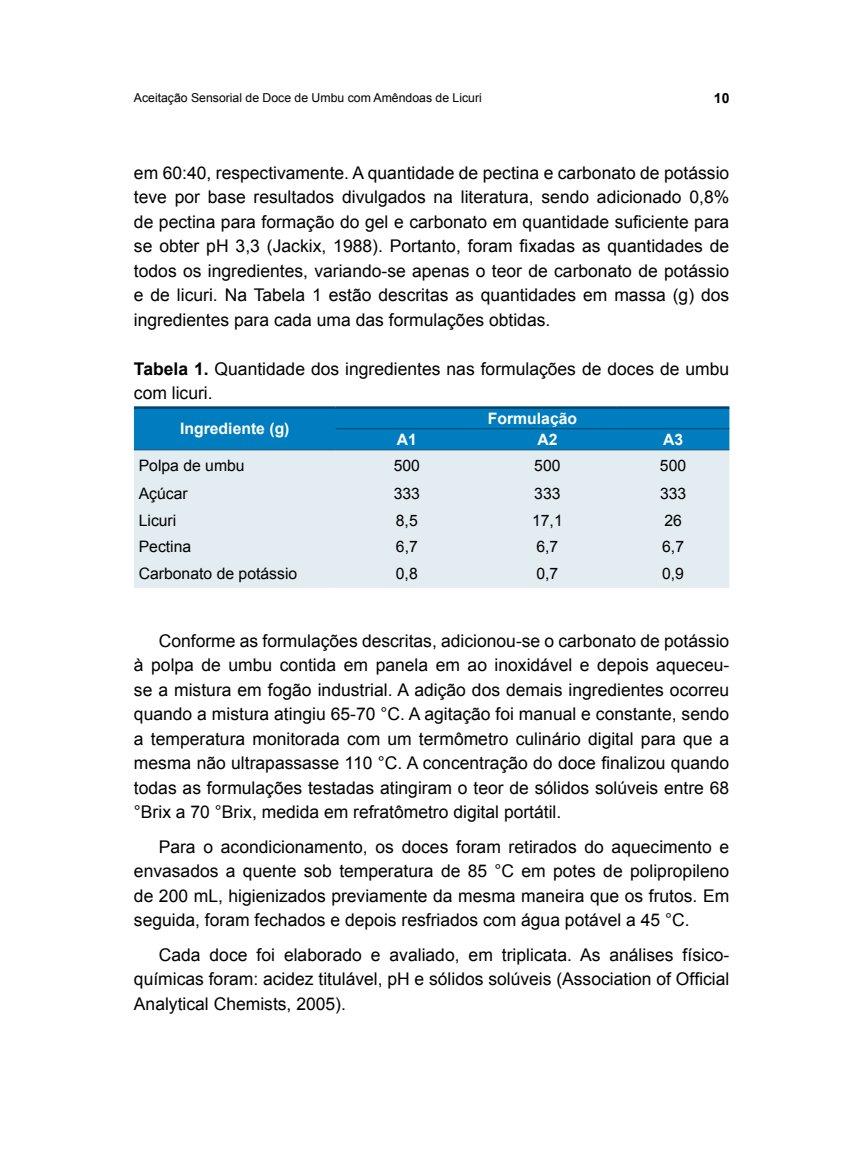
<style>
.page{position:relative;width:863px;height:1166px;background:#fff}
.page>*{position:absolute;margin:0;border:0;box-sizing:border-box;transform-origin:0 0}
.t1{font:17.5px/24.5px "Arial";color:#000;text-align:justify}
.t2{font:15.75px "Arial";color:#000}
.t3{font:700 15.75px "Arial";color:#fff}
.t4{font:700 14px "Arial";color:#000}
.t5{font:12.25px "Arial";color:#000}
.s1{font-weight:700}
</style>
<div class="page">
<div style="left:134px;top:409px;width:595px;height:40px;background:#007dbe"></div>
<div style="left:134px;top:450px;width:595px;height:135px;background:#e2ecf1"></div>
<hr style="left:134px;top:585px;width:202px;height:3px;background:#e2ecf1">
<hr style="left:336px;top:585px;width:142px;height:3px;background:#e2ecf1">
<hr style="left:478px;top:585px;width:139px;height:3px;background:#e2ecf1">
<hr style="left:617px;top:585px;width:112px;height:3px;background:#e2ecf1">
<hr style="left:134px;top:406px;width:202px;height:3px;background:#00456e">
<hr style="left:134px;top:449px;width:202px;height:1px;background:#00456e">
<hr style="left:336px;top:406px;width:142px;height:3px;background:#00456e">
<hr style="left:478px;top:406px;width:139px;height:3px;background:#00456e">
<hr style="left:617px;top:406px;width:112px;height:3px;background:#00456e">
<hr style="left:336px;top:428px;width:142px;height:1px;background:#00456e">
<hr style="left:478px;top:428px;width:139px;height:1px;background:#00456e">
<hr style="left:617px;top:428px;width:112px;height:1px;background:#00456e">
<hr style="left:336px;top:449px;width:142px;height:1px;background:#00456e">
<hr style="left:478px;top:449px;width:139px;height:1px;background:#00456e">
<hr style="left:617px;top:449px;width:112px;height:1px;background:#00456e">
<p class="t5" style="left:134px;top:93px;width:349px">Aceitação Sensorial de Doce de Umbu com Amêndoas de Licuri</p>
<p class="t4" style="left:714px;top:93px;width:17px">10</p>
<p class="t1" style="left:134px;top:162px;width:597px">em 60:40, respectivamente. A quantidade de pectina e carbonato de potássio teve por base resultados divulgados na literatura, sendo adicionado 0,8% de pectina para formação do gel e carbonato em quantidade suficiente para se obter pH 3,3 (Jackix, 1988). Portanto, foram fixadas as quantidades de todos os ingredientes, variando-se apenas o teor de carbonato de potássio e de licuri. Na Tabela 1 estão descritas as quantidades em massa (g) dos ingredientes para cada uma das formulações obtidas.</p>
<p class="t1" style="left:134px;top:358px;width:597px"><span class="s1">Tabela 1.</span> Quantidade dos ingredientes nas formulações de doces de umbu com licuri.</p>
<p class="t3" style="left:180px;top:423px;width:111px">Ingrediente (g)</p>
<p class="t3" style="left:488px;top:412px;width:91px">Formulação</p>
<p class="t3" style="left:397px;top:433px;width:22px">A1</p>
<p class="t3" style="left:537px;top:433px;width:22px">A2</p>
<p class="t3" style="left:663px;top:433px;width:22px">A3</p>
<p class="t2" style="left:139px;top:459px;width:107px">Polpa de umbu</p>
<p class="t2" style="left:394px;top:459px;width:28px">500</p>
<p class="t2" style="left:534px;top:459px;width:28px">500</p>
<p class="t2" style="left:660px;top:459px;width:28px">500</p>
<p class="t2" style="left:139px;top:488px;width:51px">Açúcar</p>
<p class="t2" style="left:394px;top:488px;width:28px">333</p>
<p class="t2" style="left:534px;top:488px;width:28px">333</p>
<p class="t2" style="left:660px;top:488px;width:28px">333</p>
<p class="t2" style="left:139px;top:514px;width:39px">Licuri</p>
<p class="t2" style="left:396px;top:514px;width:23px">8,5</p>
<p class="t2" style="left:532px;top:514px;width:32px">17,1</p>
<p class="t2" style="left:664px;top:514px;width:19px">26</p>
<p class="t2" style="left:139px;top:540px;width:54px">Pectina</p>
<p class="t2" style="left:396px;top:540px;width:23px">6,7</p>
<p class="t2" style="left:536px;top:540px;width:23px">6,7</p>
<p class="t2" style="left:662px;top:540px;width:23px">6,7</p>
<p class="t2" style="left:139px;top:567px;width:160px">Carbonato de potássio</p>
<p class="t2" style="left:396px;top:567px;width:23px">0,8</p>
<p class="t2" style="left:536px;top:567px;width:23px">0,7</p>
<p class="t2" style="left:662px;top:567px;width:23px">0,9</p>
<p class="t1" style="left:134px;top:630px;width:597px;text-indent:25px">Conforme as formulações descritas, adicionou-se o carbonato de potássio à polpa de umbu contida em panela em ao inoxidável e depois aqueceu&shy;se a mistura em fogão industrial. A adição dos demais ingredientes ocorreu quando a mistura atingiu 65-70 °C. A agitação foi manual e constante, sendo a temperatura monitorada com um termômetro culinário digital para que a mesma não ultrapassasse 110 °C. A concentração do doce finalizou quando todas as formulações testadas atingiram o teor de sólidos solúveis entre 68 °Brix a 70 °Brix, medida em refratômetro digital portátil.</p>
<p class="t1" style="left:134px;top:836px;width:597px;text-indent:25px">Para o acondicionamento, os doces foram retirados do aquecimento e envasados a quente sob temperatura de 85 °C em potes de polipropileno de 200 mL, higienizados previamente da mesma maneira que os frutos. Em seguida, foram fechados e depois resfriados com água potável a 45 °C.</p>
<p class="t1" style="left:134px;top:944px;width:597px;text-indent:25px">Cada doce foi elaborado e avaliado, em triplicata. As análises físico&shy;químicas foram: acidez titulável, pH e sólidos solúveis (Association of Official Analytical Chemists, 2005).</p>
</div>
